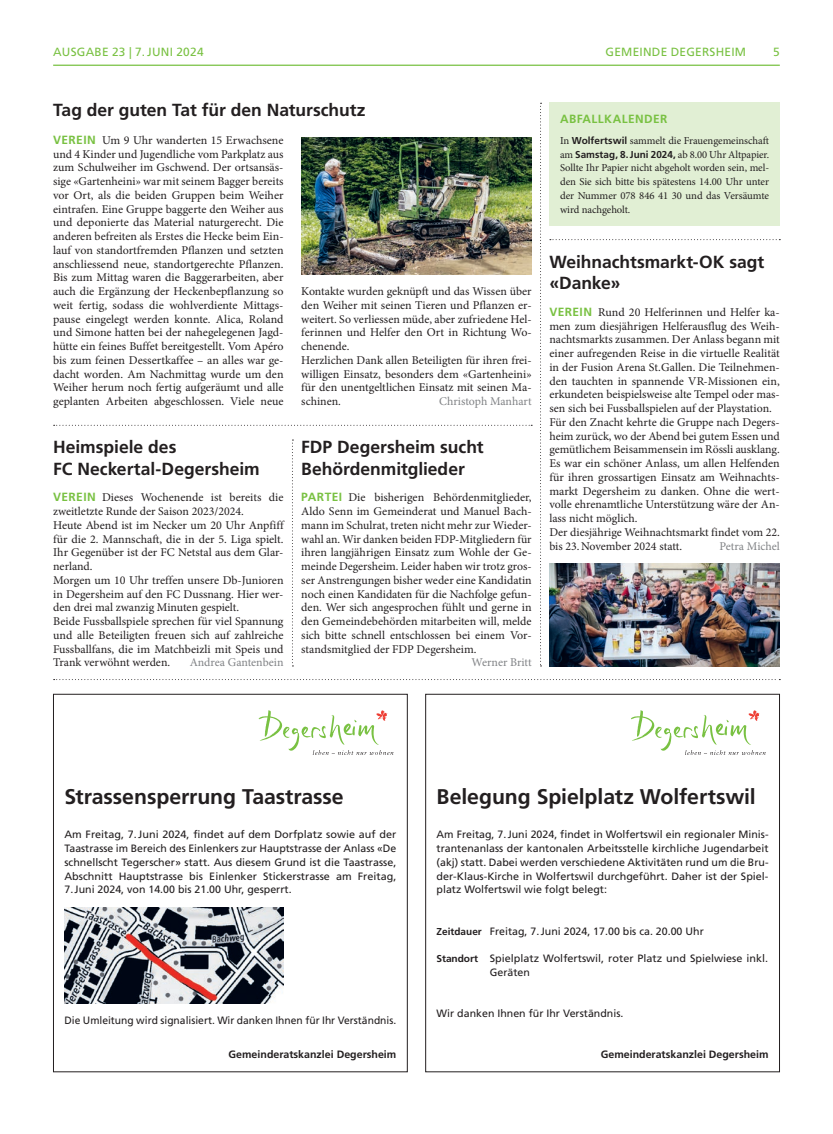
<style>
.page{position:relative;width:833px;height:1134px;background:#fff}
.page>*{position:absolute;margin:0;border:0;box-sizing:border-box;transform-origin:0 0}
.t1{font:700 21.25px "Frutiger LT Std";letter-spacing:-.005em;color:#231f20}
.t2{font:700 17.5px/21.2px "Frutiger LT Std";letter-spacing:-.005em;color:#231f20}
.t3{font:11.88px/13.8px "Minion Pro";color:#231f20}
.t4{font:11.88px "Minion Pro";letter-spacing:-.005em;color:#808285}
.t5{font:11.88px "Frutiger LT Std";letter-spacing:.02em;color:#79c142}
.t6{font:700 11.88px "Frutiger LT Std";letter-spacing:.035em;color:#79c142}
.t7{font:10.62px/13.8px "Frutiger LT Std";color:#231f20;text-align:justify}
.t8{font:10.62px/13.8px "Minion Pro";letter-spacing:-.005em;color:#231f20;text-align:justify}
.t9{font:700 10.62px "Frutiger LT Std";color:#231f20}
.s1{font-family:"Frutiger LT Std";font-weight:700;color:#79c142}
.s2{font-family:"Frutiger LT Std";font-weight:700;font-size:10px}
.s3{font-weight:700;font-size:10px}
</style>
<div class="page">
<hr style="left:53px;top:65px;width:727px;height:1px;background:#79c142">
<svg style="left:540px;top:103px;width:1px;height:563px"></svg>
<svg style="left:54px;top:425px;width:478px;height:1px"></svg>
<svg style="left:550px;top:239px;width:230px;height:1px"></svg>
<svg style="left:292px;top:439px;width:1px;height:227px"></svg>
<svg style="left:54px;top:679px;width:726px;height:1px"></svg>
<div style="left:425px;top:694px;width:355px;height:378px;border:1px solid #231f20"></div>
<div style="left:53px;top:694px;width:354px;height:378px;border:1px solid #231f20"></div>
<div style="left:549px;top:103px;width:231px;height:123px;background:#e1efd4"></div>
<svg style="left:259px;top:710px;width:134px;height:45px"></svg>
<svg style="left:631px;top:710px;width:134px;height:45px"></svg>
<img style="left:301px;top:137px;width:230px;height:137px">
<img style="left:549px;top:563px;width:231px;height:103px">
<img style="left:64px;top:907px;width:219px;height:96px">
<p class="t5" style="left:53px;top:45px;width:18px">Ausgabe</p>
<p class="t5" style="left:112px;top:45px;width:48px">23 | 7.Juni</p>
<p class="t5" style="left:176px;top:45px;width:29px">2024</p>
<p class="t5" style="left:605px;top:45px;width:142px">GEMEINDE DEGERSHEIM</p>
<p class="t5" style="left:773px;top:45px;width:8px">5</p>
<h2 class="t2" style="left:53px;top:100px;width:314px">Tag der guten Tat für den Naturschutz</h2>
<p class="t3" style="left:53px;top:133px;width:232px;text-align:justify"><span class="s1">VEREIN</span> Um 9 Uhr wanderten 15 Erwachsene und 4 Kinder und Jugendliche vom Parkplatz aus zum Schulweiher im Gschwend. Der ortsansäs&shy;sige «Gartenheini» war mit seinem Bagger bereits vor Ort, als die beiden Gruppen beim Weiher eintrafen. Eine Gruppe baggerte den Weiher aus und deponierte das Material naturgerecht. Die anderen befreiten als Erstes die Hecke beim Ein&shy;lauf von standortfremden Pflanzen und setzten anschliessend neue, standortgerechte Pflanzen.<br>Bis zum Mittag waren die Baggerarbeiten, aber auch die Ergänzung der Heckenbepflanzung so weit fertig, sodass die wohlverdiente Mittags&shy;pause eingelegt werden konnte. Alica, Roland und Simone hatten bei der nahegelegenen Jagd&shy;hütte ein feines Buffet bereitgestellt. Vom Apéro bis zum feinen Dessertkaffee – an alles war ge&shy;dacht worden. Am Nachmittag wurde um den Weiher herum noch fertig aufgeräumt und alle geplanten Arbeiten abgeschlossen. Viele neue</p>
<p class="t3" style="left:301px;top:285px;width:232px">Kontakte wurden geknüpft und das Wissen über den Weiher mit seinen Tieren und Pflanzen er&shy;weitert. So verliessen müde, aber zufriedene Hel&shy;ferinnen und Helfer den Ort in Richtung Wo&shy;chenende.<br>Herzlichen Dank allen Beteiligten für ihren frei&shy;willigen Einsatz, besonders dem «Gartenheini» für den unentgeltlichen Einsatz mit seinen Ma&shy;schinen.</p>
<p class="t4" style="left:439px;top:393px;width:94px">Christoph Manhart</p>
<h2 class="t2" style="left:53px;top:437px;width:208px">Heimspiele des<br>FC Neckertal-Degersheim</h2>
<p class="t3" style="left:53px;top:491px;width:232px"><span class="s1">VEREIN</span> Dieses Wochenende ist bereits die zweitletzte Runde der Saison 2023/2024.<br>Heute Abend ist im Necker um 20 Uhr Anpfiff für die 2. Mannschaft, die in der 5. Liga spielt.<br>Ihr Gegenüber ist der FC Netstal aus dem Glar&shy;nerland.<br>Morgen um 10 Uhr treffen unsere Db-Junioren in Degersheim auf den FC Dussnang. Hier wer&shy;den drei mal zwanzig Minuten gespielt.<br>Beide Fussballspiele sprechen für viel Spannung und alle Beteiligten freuen sich auf zahlreiche Fussballfans, die im Matchbeizli mit Speis und Trank verwöhnt werden.</p>
<p class="t4" style="left:190px;top:655px;width:95px">Andrea Gantenbein</p>
<h2 class="t2" style="left:301px;top:437px;width:184px">FDP Degersheim sucht<br>Behördenmitglieder</h2>
<p class="t3" style="left:301px;top:491px;width:232px;text-align:justify"><span class="s1">PARTEI</span> Die bisherigen Behördenmitglieder, Aldo Senn im Gemeinderat und Manuel Bach&shy;mann im Schulrat, treten nicht mehr zur Wieder&shy;wahl an. Wir danken beiden FDP-Mitgliedern für ihren langjährigen Einsatz zum Wohle der Ge&shy;meinde Degersheim. Leider haben wir trotz gros&shy;ser Anstrengungen bisher weder eine Kandidatin noch einen Kandidaten für die Nachfolge gefun&shy;den. Wer sich angesprochen fühlt und gerne in den Gemeindebehörden mitarbeiten will, melde sich bitte schnell entschlossen bei einem Vor&shy;standsmitglied der FDP Degersheim.</p>
<p class="t4" style="left:471px;top:655px;width:62px">Werner Britt</p>
<p class="t6" style="left:560px;top:112px;width:109px">ABFALLKALENDER</p>
<p class="t8" style="left:560px;top:134px;width:211px">In <span class="s2">Wolfertswil</span> sammelt die Frauengemeinschaft am <span class="s2">Samstag, 8.Juni 2024,</span> ab 8.00 Uhr Altpapier.<br>Sollte Ihr Papier nicht abgeholt worden sein, mel&shy;den Sie sich bitte bis spätestens 14.00 Uhr unter der Nummer 078 846 41 30 und das Versäumte wird nachgeholt.</p>
<h2 class="t2" style="left:549px;top:251px;width:216px">Weihnachtsmarkt-OK sagt «Danke»</h2>
<p class="t3" style="left:549px;top:305px;width:232px"><span class="s1">VEREIN</span> Rund 20 Helferinnen und Helfer ka&shy;men zum diesjährigen Helferausflug des Weih&shy;nachtsmarkts zusammen. Der Anlass begann mit einer aufregenden Reise in die virtuelle Realität in der Fusion Arena St.Gallen. Die Teilnehmen&shy;den tauchten in spannende VR-Missionen ein, erkundeten beispielsweise alte Tempel oder mas&shy;sen sich bei Fussballspielen auf der Playstation.<br>Für den Znacht kehrte die Gruppe nach Degers&shy;heim zurück, wo der Abend bei gutem Essen und gemütlichem Beisammensein im Rössli ausklang.<br>Es war ein schöner Anlass, um allen Helfenden für ihren grossartigen Einsatz am Weihnachts&shy;markt Degersheim zu danken. Ohne die wert&shy;volle ehrenamtliche Unterstützung wäre der An&shy;lass nicht möglich.<br>Der diesjährige Weihnachtsmarkt findet vom 22. bis 23.November 2024 statt.</p>
<p class="t4" style="left:719px;top:538px;width:62px">Petra Michel</p>
<h1 class="t1" style="left:64px;top:784px;width:281px">Strassensperrung Taastrasse</h1>
<p class="t7" style="left:64px;top:828px;width:333px">Am Freitag, 7.Juni 2024, findet auf dem Dorfplatz sowie auf der Taastrasse im Bereich des Einlenkers zur Hauptstrasse der Anlass «De schnellscht Tegerscher» statt. Aus diesem Grund ist die Taastrasse, Abschnitt Hauptstrasse bis Einlenker Stickerstrasse am Freitag, 7.Juni 2024, von 14.00 bis 21.00 Uhr, gesperrt.</p>
<p class="t7" style="left:64px;top:1013px;width:333px">Die Umleitung wird signalisiert. Wir danken Ihnen für Ihr Verständnis.</p>
<p class="t9" style="left:229px;top:1048px;width:169px">Gemeinderatskanzlei Degersheim</p>
<h1 class="t1" style="left:436px;top:784px;width:321px">Belegung Spielplatz Wolfertswil</h1>
<p class="t7" style="left:436px;top:828px;width:333px">Am Freitag, 7.Juni 2024, findet in Wolfertswil ein regionaler Minis&shy;trantenanlass der kantonalen Arbeitsstelle kirchliche Jugendarbeit (akj) statt. Dabei werden verschiedene Aktivitäten rund um die Bru&shy;der-Klaus-Kirche in Wolfertswil durchgeführt. Daher ist der Spiel&shy;platz Wolfertswil wie folgt belegt:</p>
<p class="t7" style="left:436px;top:924px;width:269px"><span class="s3">Zeitdauer</span> Freitag, 7.Juni 2024, 17.00 bis ca. 20.00 Uhr</p>
<p class="t7" style="left:490px;top:951px;width:280px;text-indent:-53px"><span class="s3">Standort</span> Spielplatz Wolfertswil, roter Platz und Spielwiese inkl.<br>Geräten</p>
<p class="t7" style="left:436px;top:1006px;width:188px">Wir danken Ihnen für Ihr Verständnis.</p>
<p class="t9" style="left:601px;top:1048px;width:169px">Gemeinderatskanzlei Degersheim</p>
</div>
